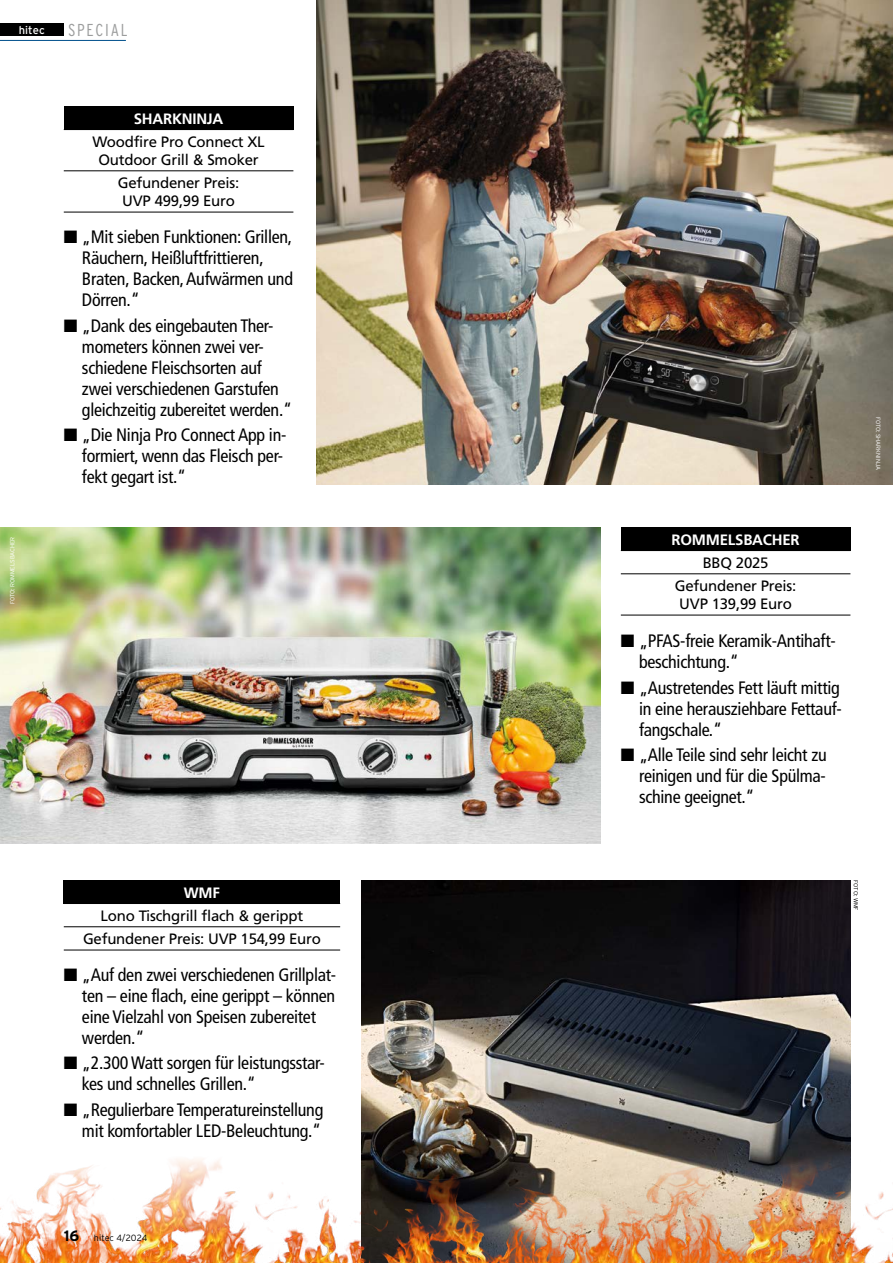
<style>
.page{position:relative;width:893px;height:1263px;background:#fff}
.page>*{position:absolute;margin:0;border:0;box-sizing:border-box;transform-origin:0 0}
.t1{font:condensed 18px/21px "Frutigercondensed 57";letter-spacing:-.015em;color:#000}
.t2{font:300 17.25px "Interstate Condensed";letter-spacing:.1em;color:#9c9d9d}
.t3{font:15px/23.2px "Frutiger";letter-spacing:-.015em;color:#000;text-align:center}
.t4{font:700 15px "Frutiger";letter-spacing:-.015em;color:#fff}
.t5{font:11.25px "Interstate";color:#fff}
.t6{font:300 9px "Interstate";color:#000}
.t7{font:300 6px "Interstate";letter-spacing:-.015em;color:#fff}
.t8{font:300 6px "Interstate";letter-spacing:-.045em;color:#000}
.s1{font-weight:700;font-size:15px}
</style>
<div class="page">
<img style="left:0;top:527px;width:600px;height:316px">
<img style="left:361px;top:880px;width:489px;height:244px">
<img style="left:0;top:1124px;width:893px;height:139px">
<hr style="left:0;top:40px;width:126px;height:1px;background:#00508c">
<div style="left:0;top:24px;width:64px;height:12px;background:#000"></div>
<img style="left:316px;top:0;width:577px;height:485px">
<div style="left:64px;top:880px;width:276px;height:23px;background:#000"></div>
<hr style="left:64px;top:903px;width:276px;height:1px;background:#000">
<hr style="left:64px;top:926px;width:276px;height:1px;background:#000">
<hr style="left:64px;top:950px;width:276px;height:1px;background:#000">
<div style="left:621px;top:527px;width:229px;height:23px;background:#000"></div>
<hr style="left:621px;top:550px;width:229px;height:1px;background:#000">
<hr style="left:621px;top:573px;width:229px;height:1px;background:#000">
<hr style="left:621px;top:615px;width:229px;height:1px;background:#000">
<div style="left:64px;top:106px;width:229px;height:24px;background:#000"></div>
<hr style="left:64px;top:171px;width:229px;height:1px;background:#000">
<hr style="left:64px;top:212px;width:229px;height:1px;background:#000">
<p class="t5" style="left:19px;top:24px;width:28px">hitec</p>
<p class="t2" style="left:68px;top:20px;width:61px">SPECIAL</p>
<p class="t4" style="left:134px;top:110px;width:91px">SHARKNINJA</p>
<p class="t3" style="left:93px;top:132px;width:174px;line-height:18px">Woodfire Pro Connect XL<br>Outdoor Grill &amp; Smoker</p>
<p class="t3" style="left:118px;top:174px;width:123px;line-height:18px;text-align:left">Gefundener Preis:<br>UVP 499,99 Euro</p>
<p class="t7" style="left:9px;top:604px;width:69px;rotate:-90deg">FOTO: ROMMELSBACHER</p>
<p class="t1" style="left:82px;top:227px;width:213px;text-indent:-18px">■ „Mit sieben Funktionen: Grillen,<br>Räuchern, Heißluftfrittieren,<br>Braten, Backen, Aufwärmen und<br>Dörren.“</p>
<p class="t1" style="left:82px;top:315px;width:212px;text-indent:-18px">■ „Dank des eingebauten Ther&shy;mometers können zwei ver&shy;schiedene Fleischsorten auf zwei verschiedenen Garstufen gleichzeitig zubereitet werden.“</p>
<p class="t1" style="left:82px;top:424px;width:206px;text-indent:-18px">■ „Die Ninja Pro Connect App in&shy;formiert, wenn das Fleisch per&shy;fekt gegart ist.“</p>
<p class="t4" style="left:184px;top:883px;width:38px">WMF</p>
<p class="t3" style="left:83px;top:904px;width:239px">Lono Tischgrill flach &amp; gerippt<br>Gefundener Preis: UVP 154,99 Euro</p>
<p class="t1" style="left:82px;top:964px;width:256px;text-indent:-18px">■ „Auf den zwei verschiedenen Grillplat&shy;ten – eine flach, eine gerippt – können eine Vielzahl von Speisen zubereitet werden.“</p>
<p class="t1" style="left:82px;top:1053px;width:244px;text-indent:-18px">■ „2.300 Watt sorgen für leistungsstar&shy;kes und schnelles Grillen.“</p>
<p class="t1" style="left:64px;top:1099px;width:261px;text-align:right">■ „Regulierbare Temperatureinstellung mit komfortabler LED-Beleuchtung.“</p>
<p class="t6" style="left:64px;top:1233px;width:85px"><span class="s1">16</span> hitec 4/2024</p>
<p class="t4" style="left:672px;top:530px;width:130px">ROMMELSBACHER</p>
<p class="t3" style="left:675px;top:551px;width:123px">BBQ 2025<br>Gefundener Preis:</p>
<p class="t3" style="left:679px;top:592px;width:114px">UVP 139,99 Euro</p>
<p class="t1" style="left:639px;top:631px;width:198px;text-indent:-18px">■ „PFAS-freie Keramik-Antihaft&shy;beschichtung.“</p>
<p class="t1" style="left:639px;top:677px;width:204px;text-align:justify;text-indent:-18px">■ „Austretendes Fett läuft mittig in eine herausziehbare Fettauf&shy;fangschale.“</p>
<p class="t1" style="left:639px;top:744px;width:189px;text-align:justify;text-indent:-18px">■ „Alle Teile sind sehr leicht zu reinigen und für die Spülma&shy;schine geeignet.“</p>
<p class="t7" style="left:882px;top:417px;width:55px;rotate:90deg">FOTO: SHARKNINJA</p>
<p class="t8" style="left:859px;top:880px;width:32px;rotate:90deg">FOTO: WMF</p>
</div>
